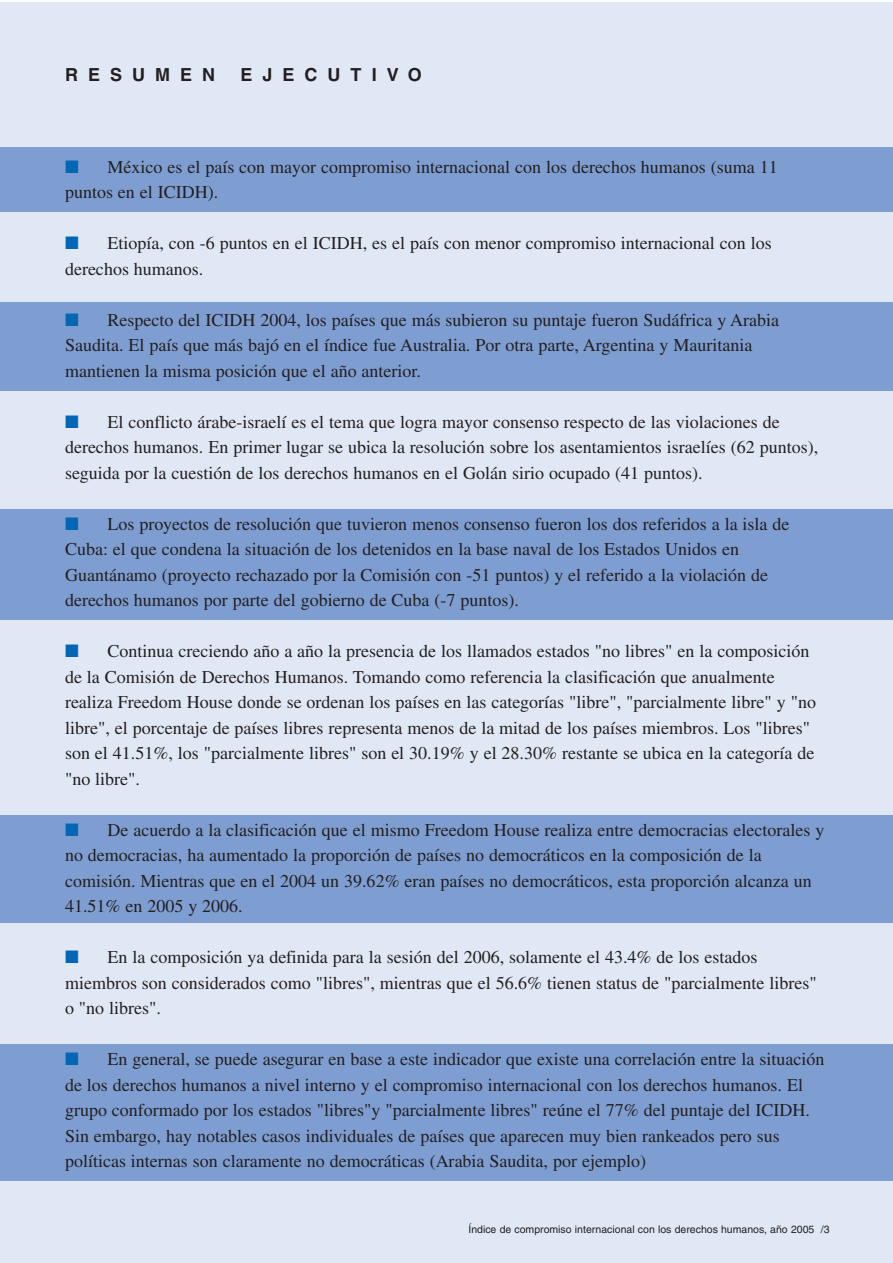
<style>
.page{position:relative;width:893px;height:1263px;background:#fff}
.page>*{position:absolute;margin:0;border:0;box-sizing:border-box;transform-origin:0 0}
.t1{font:18px/25.5px "Times";color:#231f20}
.t2{font:700 18px "Helvetica";letter-spacing:.555em;color:#231f20}
.t3{font:10.5px "Helvetica";color:#231f20}
.s1{color:#0166b3}
.s2{font-size:12px}
</style>
<div class="page">
<div style="left:0;top:2px;width:893px;height:1261px;background:#e1e8f5"></div>
<div style="left:0;top:815px;width:893px;height:108px;background:#7e9ed2"></div>
<div style="left:0;top:509px;width:893px;height:111px;background:#7e9ed2"></div>
<div style="left:0;top:147px;width:893px;height:64px;background:#7e9ed2"></div>
<div style="left:0;top:303px;width:893px;height:88px;background:#7e9ed2"></div>
<div style="left:0;top:1044px;width:893px;height:136px;background:#7e9ed2"></div>
<p class="t2" style="left:65px;top:68px;width:152px">RESUMEN</p>
<p class="t2" style="left:241px;top:68px;width:183px">EJECUTIVO</p>
<p class="t1" style="left:65px;top:156px;width:714px"><span class="s1">■</span> México es el país con mayor compromiso internacional con los derechos humanos (suma 11 puntos en el ICIDH).</p>
<p class="t1" style="left:65px;top:232px;width:708px"><span class="s1">■</span> Etiopía, con -6 puntos en el ICIDH, es el país con menor compromiso internacional con los derechos humanos.</p>
<p class="t1" style="left:65px;top:309px;width:716px"><span class="s1">■</span> Respecto del ICIDH 2004, los países que más subieron su puntaje fueron Sudáfrica y Arabia<br>Saudita. El país que más bajó en el índice fue Australia. Por otra parte, Argentina y Mauritania mantienen la misma posición que el año anterior.</p>
<p class="t1" style="left:65px;top:411px;width:755px"><span class="s1">■</span> El conflicto árabe-israelí es el tema que logra mayor consenso respecto de las violaciones de derechos humanos. En primer lugar se ubica la resolución sobre los asentamientos israelíes (62 puntos), seguida por la cuestión de los derechos humanos en el Golán sirio ocupado (41 puntos).</p>
<p class="t1" style="left:65px;top:513px;width:726px"><span class="s1">■</span> Los proyectos de resolución que tuvieron menos consenso fueron los dos referidos a la isla de Cuba: el que condena la situación de los detenidos en la base naval de los Estados Unidos en Guantánamo (proyecto rechazado por la Comisión con -51 puntos) y el referido a la violación de derechos humanos por parte del gobierno de Cuba (-7 puntos).</p>
<p class="t1" style="left:65px;top:640px;width:752px"><span class="s1">■</span> Continua creciendo año a año la presencia de los llamados estados "no libres" en la composición de la Comisión de Derechos Humanos. Tomando como referencia la clasificación que anualmente realiza Freedom House donde se ordenan los países en las categorías "libre", "parcialmente libre" y "no libre", el porcentaje de países libres representa menos de la mitad de los países miembros. Los "libres" son el 41.51%, los "parcialmente libres" son el 30.19% y el 28.30% restante se ubica en la categoría de "no libre".</p>
<p class="t1" style="left:65px;top:819px;width:761px"><span class="s1">■</span> De acuerdo a la clasificación que el mismo Freedom House realiza entre democracias electorales y no democracias, ha aumentado la proporción de países no democráticos en la composición de la comisión. Mientras que en el 2004 un 39.62% eran países no democráticos, esta proporción alcanza un 41.51% en 2005 y 2006.</p>
<p class="t1" style="left:65px;top:946px;width:753px"><span class="s1">■</span> En la composición ya definida para la sesión del 2006, solamente el 43.4% de los estados miembros son considerados como "libres", mientras que el 56.6% tienen status de "parcialmente libres" o "no libres".</p>
<p class="t1" style="left:65px;top:1048px;width:761px"><span class="s1">■</span> En general, se puede asegurar en base a este indicador que existe una correlación entre la situación de los derechos humanos a nivel interno y el compromiso internacional con los derechos humanos. El grupo conformado por los estados "libres"y "parcialmente libres" reúne el 77% del puntaje del ICIDH.<br>Sin embargo, hay notables casos individuales de países que aparecen muy bien rankeados pero sus políticas internas son claramente no democráticas (Arabia Saudita, por ejemplo)</p>
<p class="t3" style="left:515px;top:1224px;width:313px"><span class="s2">1/</span> Índice de compromiso internacional con los derechos humanos</p>
<p class="t3" style="left:468px;top:1225px;width:363px">Índice de compromiso internacional con los derechos humanos, año 2005 /3</p>
</div>
